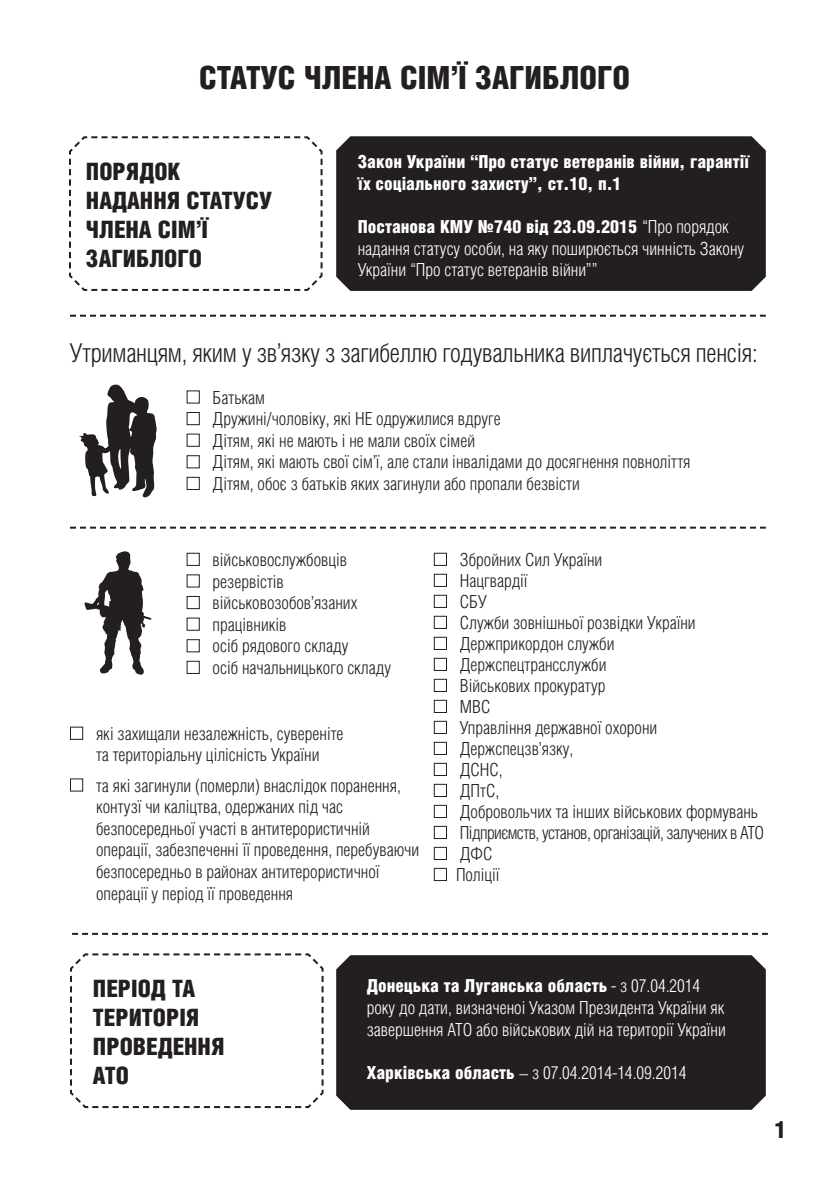
<style>
.page{position:relative;width:840px;height:1191px;background:#fff}
.page>*{position:absolute;margin:0;border:0;box-sizing:border-box;transform-origin:0 0}
.t1{font:900 32px "Helios Cond";color:#231f20}
.t2{font:300 26px "Helios Cond";letter-spacing:-.01em;color:#231f20}
.t3{font:900 24px/28.8px "Helios Cond";color:#231f20}
.t4{font:300 18px/21.6px "Helios Cond";color:#231f20}
.t5{font:300 18px/21.6px "Helios Cond";color:#fff}
.t6{font:900 18px/21.6px "Helios Cond";color:#fff}
.s1{font-weight:900}
</style>
<div class="page">
<svg style="left:79px;top:384px;width:78px;height:114px"></svg>
<svg style="left:69px;top:136px;width:254px;height:155px"></svg>
<div style="left:336px;top:136px;width:429px;height:155px;background:#231f20"></div>
<svg style="left:70px;top:315px;width:695px;height:2px"></svg>
<div style="left:186px;top:390px;width:14px;height:13px;border:1px solid #231f20"></div>
<div style="left:186px;top:412px;width:14px;height:13px;border:1px solid #231f20"></div>
<div style="left:186px;top:433px;width:14px;height:14px;border:1px solid #231f20"></div>
<div style="left:186px;top:455px;width:14px;height:13px;border:1px solid #231f20"></div>
<div style="left:186px;top:477px;width:14px;height:13px;border:1px solid #231f20"></div>
<div style="left:186px;top:553px;width:14px;height:13px;border:1px solid #231f20"></div>
<div style="left:186px;top:574px;width:14px;height:13px;border:1px solid #231f20"></div>
<div style="left:186px;top:596px;width:14px;height:13px;border:1px solid #231f20"></div>
<div style="left:186px;top:617px;width:14px;height:14px;border:1px solid #231f20"></div>
<div style="left:186px;top:639px;width:14px;height:13px;border:1px solid #231f20"></div>
<div style="left:186px;top:661px;width:14px;height:13px;border:1px solid #231f20"></div>
<div style="left:70px;top:726px;width:13px;height:14px;border:1px solid #231f20"></div>
<div style="left:70px;top:778px;width:13px;height:13px;border:1px solid #231f20"></div>
<div style="left:433px;top:553px;width:13px;height:13px;border:1px solid #231f20"></div>
<div style="left:433px;top:574px;width:13px;height:13px;border:1px solid #231f20"></div>
<div style="left:433px;top:595px;width:13px;height:13px;border:1px solid #231f20"></div>
<div style="left:433px;top:616px;width:13px;height:13px;border:1px solid #231f20"></div>
<div style="left:433px;top:637px;width:13px;height:13px;border:1px solid #231f20"></div>
<div style="left:433px;top:658px;width:13px;height:13px;border:1px solid #231f20"></div>
<div style="left:433px;top:679px;width:13px;height:13px;border:1px solid #231f20"></div>
<div style="left:433px;top:700px;width:13px;height:13px;border:1px solid #231f20"></div>
<div style="left:433px;top:721px;width:13px;height:13px;border:1px solid #231f20"></div>
<div style="left:433px;top:742px;width:13px;height:13px;border:1px solid #231f20"></div>
<div style="left:433px;top:763px;width:13px;height:13px;border:1px solid #231f20"></div>
<div style="left:433px;top:784px;width:13px;height:13px;border:1px solid #231f20"></div>
<div style="left:433px;top:805px;width:13px;height:13px;border:1px solid #231f20"></div>
<div style="left:433px;top:826px;width:13px;height:13px;border:1px solid #231f20"></div>
<div style="left:433px;top:847px;width:13px;height:13px;border:1px solid #231f20"></div>
<div style="left:433px;top:868px;width:13px;height:13px;border:1px solid #231f20"></div>
<svg style="left:70px;top:526px;width:695px;height:2px"></svg>
<div style="left:336px;top:955px;width:429px;height:154px;background:#231f20"></div>
<svg style="left:72px;top:933px;width:695px;height:2px"></svg>
<svg style="left:70px;top:953px;width:254px;height:156px"></svg>
<svg style="left:84px;top:551px;width:67px;height:123px"></svg>
<h1 class="t1" style="left:199px;top:60px;width:432px">СТАТУС ЧЛЕНА СІМ’Ї ЗАГИБЛОГО</h1>
<h3 class="t3" style="left:86px;top:157px;width:187px">ПОРЯДОК<br>НАДАННЯ СТАТУСУ<br>ЧЛЕНА СІМ’Ї<br>ЗАГИБЛОГО</h3>
<p class="t6" style="left:357px;top:151px;width:393px">Закон України “Про статус ветеранів війни, гарантії їх соціального захисту”, ст.10, п.1</p>
<p class="t5" style="left:357px;top:216px;width:388px"><span class="s1">Постанова КМУ №740 від 23.09.2015</span> “Про порядок надання статусу особи, на яку поширюється чинність Закону<br>України “Про статус ветеранів війни””</p>
<h2 class="t2" style="left:70px;top:338px;width:688px">Утриманцям, яким у зв’язку з загибеллю годувальника виплачується пенсія:</h2>
<p class="t4" style="left:212px;top:386px;width:479px">Батькам<br>Дружині/чоловіку, які НЕ одружилися вдруге<br>Дітям, які не мають і не мали своїх сімей<br>Дітям, які мають свої сім’ї, але стали інвалідами до досягнення повноліття Дітям, обоє з батьків яких загинули або пропали безвісти</p>
<p class="t4" style="left:212px;top:548px;width:180px">військовослужбовців резервістів військовозобов’язаних працівників<br>осіб рядового складу<br>осіб начальницького складу</p>
<p class="t4" style="left:96px;top:722px;width:249px">які захищали незалежність, сувереніте та територіальну цілісність України</p>
<p class="t4" style="left:96px;top:774px;width:324px">та які загинули (померли) внаслідок поранення, контузї чи каліцтва, одержаних під час безпосередньої участі в антитерористичній операції, забезпеченні її проведення, перебуваючи безпосередньо в районах антитерористичної операції у період її проведення</p>
<p class="t4" style="left:455px;top:549px;width:309px;line-height:21px">Збройних Сил України<br>Нацгвардії<br>СБУ<br>Служби зовнішньої розвідки України<br>Держприкордон служби<br>Держспецтрансслужби<br>Військових прокуратур<br>МВС<br>Управління державної охорони<br>Держспецзв’язку,<br>ДСНС,<br>ДПтС,<br>Добровольчих та інших військових формувань<br>Підприємств, установ, організацій, залучених в АТО<br>ДФС<br>Поліції</p>
<h3 class="t3" style="left:93px;top:974px;width:133px">ПЕРІОД ТА<br>ТЕРИТОРІЯ<br>ПРОВЕДЕННЯ<br>АТО</h3>
<p class="t5" style="left:366px;top:975px;width:360px"><span class="s1">Донецька та Луганська область</span> - з 07.04.2014 року до дати, визначеноi Указом Президента України як завершення АТО або вiйськових дiй на територiї України</p>
<p class="t5" style="left:366px;top:1061px;width:321px"><span class="s1">Харкiвська область</span> – з 07.04.2014-14.09.2014</p>
<h3 class="t3" style="left:774px;top:1114px;width:14px">1</h3>
</div>
